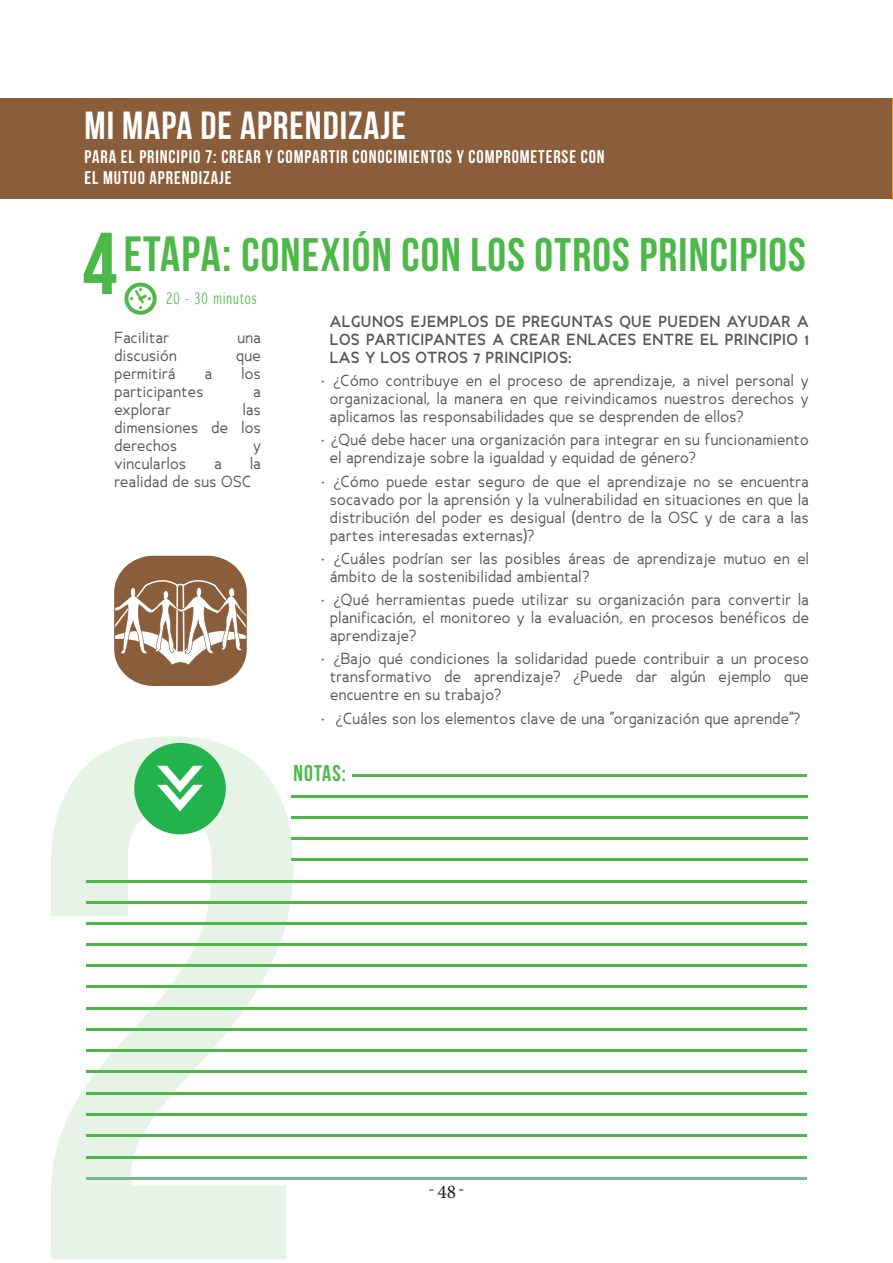
<style>
.page{position:relative;width:893px;height:1263px;background:#fff}
.page>*{position:absolute;margin:0;border:0;box-sizing:border-box;transform-origin:0 0}
.t1{font:87.75px "Bebas Neue";color:#4cb848}
.t2{font:47.1px "Bebas Neue";letter-spacing:.025em;color:#4cb848}
.t3{font:39.15px "Bebas Neue";letter-spacing:.025em;color:#fff}
.t4{font:22.65px "Bebas Neue";letter-spacing:.05em;color:#4cb848}
.t5{font:19.5px "Minion Pro";color:#231f20}
.t6{font:18.3px/20.9px "Bebas Neue";letter-spacing:.05em;color:#fff}
.t7{font:18px "Minion Pro";color:#231f20}
.t8{font:15px/18px "Ancillary";letter-spacing:.025em;color:#57585a;text-align:justify}
.t9{font:700 15px/18px "Ancillary";letter-spacing:.025em;color:#57585a;text-align:justify}
.t10{font:15px "Winterthur Condensed";letter-spacing:.075em;color:#4cb848}
.s1{font-size:49.35px}
</style>
<div class="page">
<svg style="left:51px;top:736px;width:242px;height:523px;fill:#e7f3e6"></svg>
<div style="left:0;top:98px;width:893px;height:101px;background:#8a5d3b"></div>
<svg style="left:124px;top:283px;width:33px;height:32px"></svg>
<div style="left:134px;top:743px;width:92px;height:91px;background:#23b24b;border-radius:50%"></div>
<svg style="left:157px;top:766px;width:46px;height:45px"></svg>
<svg style="left:114px;top:556px;width:133px;height:130px"></svg>
<hr style="left:353px;top:774px;width:454px;height:2px;background:#4cb848">
<hr style="left:291px;top:795px;width:516px;height:3px;background:#4cb848">
<hr style="left:291px;top:816px;width:516px;height:3px;background:#4cb848">
<hr style="left:291px;top:837px;width:516px;height:3px;background:#4cb848">
<hr style="left:291px;top:858px;width:516px;height:3px;background:#4cb848">
<hr style="left:86px;top:880px;width:721px;height:2px;background:#4cb848">
<hr style="left:86px;top:901px;width:721px;height:2px;background:#4cb848">
<hr style="left:86px;top:922px;width:721px;height:3px;background:#4cb848">
<hr style="left:86px;top:943px;width:721px;height:3px;background:#4cb848">
<hr style="left:86px;top:964px;width:721px;height:3px;background:#4cb848">
<hr style="left:86px;top:985px;width:721px;height:3px;background:#4cb848">
<hr style="left:86px;top:1007px;width:721px;height:2px;background:#4cb848">
<hr style="left:86px;top:1028px;width:721px;height:3px;background:#4cb848">
<hr style="left:86px;top:1049px;width:721px;height:3px;background:#4cb848">
<hr style="left:86px;top:1071px;width:721px;height:2px;background:#4cb848">
<hr style="left:86px;top:1092px;width:721px;height:2px;background:#4cb848">
<hr style="left:86px;top:1113px;width:721px;height:2px;background:#4cb848">
<hr style="left:86px;top:1134px;width:721px;height:3px;background:#4cb848">
<hr style="left:86px;top:1156px;width:721px;height:2px;background:#4cb848">
<hr style="left:86px;top:1177px;width:721px;height:2px;background:#75b797">
<hr style="left:892px;top:98px;width:1px;height:102px;background:#f7931d">
<p class="t3" style="left:85px;top:104px;width:323px">MI MAPA DE APRENDIZAJE</p>
<p class="t6" style="left:85px;top:146px;width:522px">PARA EL PRINCIPIO 7: CREAR Y COMPARTIR CONOCIMIENTOS Y COMPROMETERSE CON<br>EL MUTUO APRENDIZAJE</p>
<p class="t1" style="left:82px;top:216px;width:36px">4</p>
<p class="t2" style="left:124px;top:229px;width:683px"><span class="s1">ETAPA:</span> CONEXIÓN CON LOS OTROS PRINCIPIOS</p>
<p class="t10" style="left:166px;top:289px;width:92px">20 - 30 minutos</p>
<p class="t8" style="left:114px;top:328px;width:56px">Facilitar</p>
<p class="t8" style="left:237px;top:328px;width:25px">una</p>
<p class="t8" style="left:114px;top:346px;width:64px">discusión</p>
<p class="t8" style="left:236px;top:346px;width:26px">que</p>
<p class="t8" style="left:114px;top:364px;width:63px">permitirá</p>
<p class="t8" style="left:205px;top:364px;width:9px">a</p>
<p class="t8" style="left:242px;top:364px;width:21px">los</p>
<p class="t8" style="left:114px;top:382px;width:90px">participantes</p>
<p class="t8" style="left:253px;top:382px;width:9px">a</p>
<p class="t8" style="left:114px;top:400px;width:58px">explorar</p>
<p class="t8" style="left:114px;top:400px;width:148px;text-indent:128px">las dimensiones de los derechos</p>
<p class="t8" style="left:253px;top:436px;width:9px">y</p>
<p class="t8" style="left:114px;top:454px;width:73px">vincularlos</p>
<p class="t8" style="left:214px;top:454px;width:9px">a</p>
<p class="t8" style="left:114px;top:454px;width:148px;text-indent:136px">la realidad de sus OSC</p>
<p class="t9" style="left:330px;top:312px;width:480px">ALGUNOS EJEMPLOS DE PREGUNTAS QUE PUEDEN AYUDAR A LOS PARTICIPANTES A CREAR ENLACES ENTRE EL PRINCIPIO 1<br>LAS Y LOS OTROS 7 PRINCIPIOS:</p>
<p class="t8" style="left:330px;top:372px;width:480px;text-indent:-10px">• ¿Cómo contribuye en el proceso de aprendizaje, a nivel personal y organizacional, la manera en que reivindicamos nuestros derechos y aplicamos las responsabilidades que se desprenden de ellos?</p>
<p class="t8" style="left:330px;top:431px;width:480px;text-indent:-10px">• ¿Qué debe hacer una organización para integrar en su funcionamiento el aprendizaje sobre la igualdad y equidad de género?</p>
<p class="t8" style="left:330px;top:472px;width:480px;text-indent:-11px">• ¿Cómo puede estar seguro de que el aprendizaje no se encuentra socavado por la aprensión y la vulnerabilidad en situaciones en que la distribución del poder es desigual (dentro de la OSC y de cara a las partes interesadas externas)?</p>
<p class="t8" style="left:330px;top:549px;width:480px;text-indent:-10px">• ¿Cuáles podrían ser las posibles áreas de aprendizaje mutuo en el ámbito de la sostenibilidad ambiental?</p>
<p class="t8" style="left:330px;top:591px;width:480px;text-indent:-11px">• ¿Qué herramientas puede utilizar su organización para convertir la planificación, el monitoreo y la evaluación, en procesos benéficos de aprendizaje?</p>
<p class="t8" style="left:330px;top:650px;width:480px;text-indent:-10px">• ¿Bajo qué condiciones la solidaridad puede contribuir a un proceso transformativo de aprendizaje? ¿Puede dar algún ejemplo que encuentre en su trabajo?</p>
<p class="t8" style="left:320px;top:709px;width:482px">• ¿Cuáles son los elementos clave de una “organización que aprende”?</p>
<p class="t4" style="left:293px;top:761px;width:54px">NOTAS:</p>
<h3 class="t5" style="left:437px;top:1179px;width:29px">48<sup>-</sup></h3>
<p class="t7" style="left:435px;top:1203px;width:8px;rotate:-180deg">-</p>
</div>
